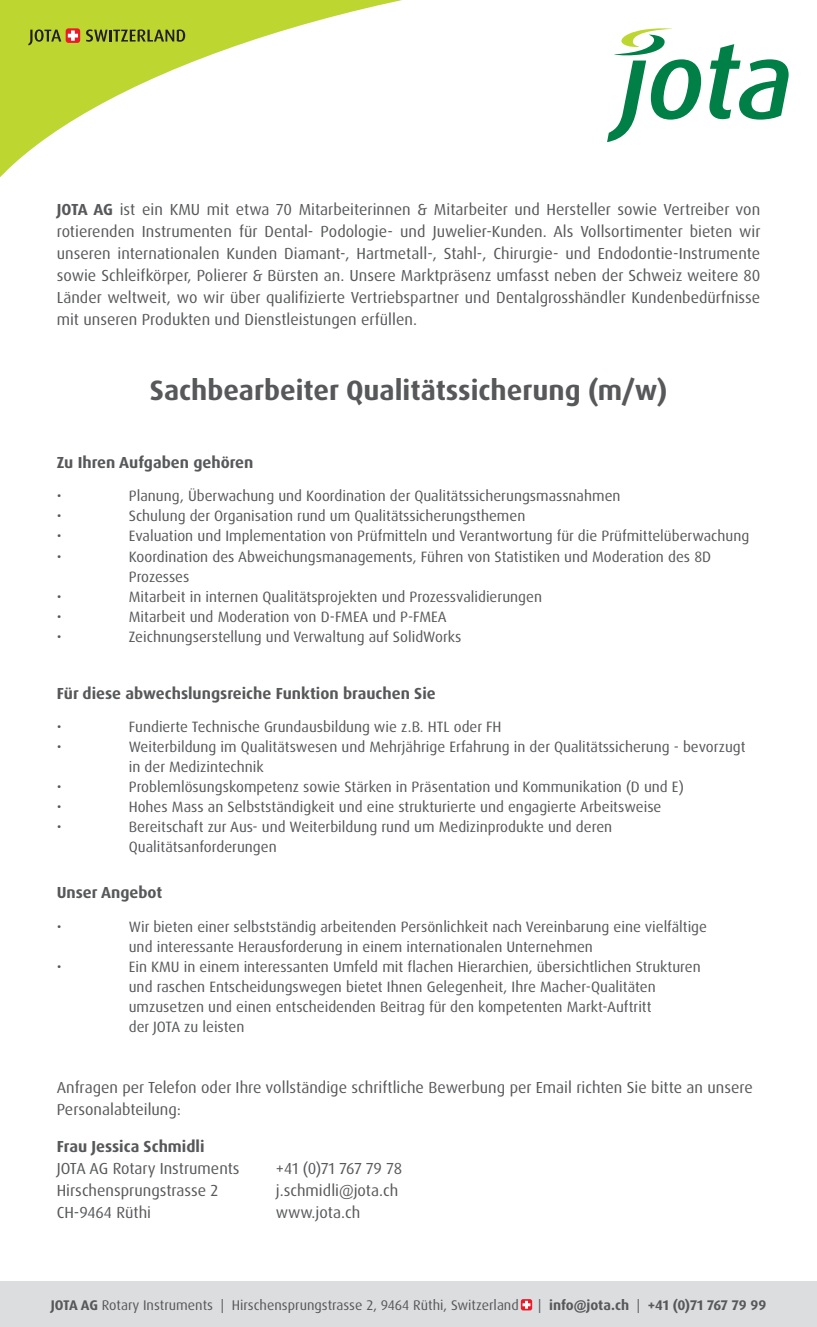
<style>
.page{position:relative;width:817px;height:1327px;background:#fff}
.page>*{position:absolute;margin:0;border:0;box-sizing:border-box;transform-origin:0 0}
.t1{font:700 28px "Dax OT";color:#57585a}
.t2{font:16px/22px "Dax OT";color:#57585a}
.t3{font:700 16px "Dax OT";color:#57585a}
.t4{font:15px/20px "Dax OT";color:#57585a}
.t5{font:14px "Dax OT";color:#57585a}
.t6{font:700 14px "Dax OT";letter-spacing:-.005em;color:#57585a}
.s1{font-weight:700}
.s2{font-weight:400}
</style>
<div class="page">
<svg style="left:0;top:0;width:789px;height:178px"></svg>
<svg style="left:709px;top:44px;width:79px;height:76px"></svg>
<svg style="left:607px;top:28px;width:94px;height:114px"></svg>
<div style="left:66px;top:28px;width:14px;height:15px;background:#ea1c29;border-radius:3px"></div>
<svg style="left:68px;top:31px;width:10px;height:10px"></svg>
<svg style="left:28px;top:29px;width:33px;height:16px"></svg>
<svg style="left:86px;top:29px;width:99px;height:13px"></svg>
<div style="left:0;top:1281px;width:816px;height:46px;background:#dcdddf"></div>
<svg style="left:520px;top:1299px;width:12px;height:11px"></svg>
<svg style="left:522px;top:1300px;width:8px;height:8px"></svg>
<p class="t2" style="left:57px;top:198px;width:705px;text-align:justify"><span class="s1">JOTA AG</span> ist ein KMU mit etwa 70 Mitarbeiterinnen &amp; Mitarbeiter und Hersteller sowie Vertreiber von rotierenden Instrumenten für Dental- Podologie- und Juwelier-Kunden. Als Vollsortimenter bieten wir unseren internationalen Kunden Diamant-, Hartmetall-, Stahl-, Chirurgie- und Endodontie-Instrumente sowie Schleifkörper, Polierer &amp; Bürsten an. Unsere Marktpräsenz umfasst neben der Schweiz weitere 80<br>Länder weltweit, wo wir über qualifizierte Vertriebspartner und Dentalgrosshändler Kundenbedürfnisse mit unseren Produkten und Dienstleistungen erfüllen.</p>
<p class="t1" style="left:150px;top:373px;width:519px">Sachbearbeiter Qualitätssicherung (m/w)</p>
<p class="t3" style="left:57px;top:452px;width:198px">Zu Ihren Aufgaben gehören</p>
<p class="t4" style="left:57px;top:486px;width:6px">•</p>
<p class="t4" style="left:129px;top:486px;width:493px">Planung, Überwachung und Koordination der Qualitätssicherungsmassnahmen</p>
<p class="t4" style="left:57px;top:506px;width:6px">•</p>
<p class="t4" style="left:129px;top:506px;width:398px">Schulung der Organisation rund um Qualitätssicherungsthemen</p>
<p class="t4" style="left:57px;top:526px;width:6px">•</p>
<p class="t4" style="left:129px;top:526px;width:622px">Evaluation und Implementation von Prüfmitteln und Verantwortung für die Prüfmittelüberwachung</p>
<p class="t4" style="left:57px;top:546px;width:6px">•</p>
<p class="t4" style="left:129px;top:546px;width:583px">Koordination des Abweichungsmanagements, Führen von Statistiken und Moderation des 8D<br>Prozesses</p>
<p class="t4" style="left:57px;top:586px;width:6px">•</p>
<p class="t4" style="left:129px;top:586px;width:414px">Mitarbeit in internen Qualitätsprojekten und Prozessvalidierungen</p>
<p class="t4" style="left:57px;top:606px;width:6px">•</p>
<p class="t4" style="left:129px;top:606px;width:319px">Mitarbeit und Moderation von D-FMEA und P-FMEA</p>
<p class="t4" style="left:57px;top:626px;width:6px">•</p>
<p class="t4" style="left:129px;top:626px;width:334px">Zeichnungserstellung und Verwaltung auf SolidWorks</p>
<p class="t3" style="left:57px;top:683px;width:380px">Für diese abwechslungsreiche Funktion brauchen Sie</p>
<p class="t4" style="left:57px;top:717px;width:6px">•</p>
<p class="t4" style="left:129px;top:717px;width:374px">Fundierte Technische Grundausbildung wie z.B. HTL oder FH</p>
<p class="t4" style="left:57px;top:737px;width:6px">•</p>
<p class="t4" style="left:129px;top:737px;width:618px">Weiterbildung im Qualitätswesen und Mehrjährige Erfahrung in der Qualitätssicherung - bevorzugt in der Medizintechnik</p>
<p class="t4" style="left:57px;top:777px;width:6px">•</p>
<p class="t4" style="left:129px;top:777px;width:556px">Problemlösungskompetenz sowie Stärken in Präsentation und Kommunikation (D und E)</p>
<p class="t4" style="left:57px;top:797px;width:6px">•</p>
<p class="t4" style="left:129px;top:797px;width:534px">Hohes Mass an Selbstständigkeit und eine strukturierte und engagierte Arbeitsweise</p>
<p class="t4" style="left:57px;top:817px;width:6px">•</p>
<p class="t4" style="left:129px;top:817px;width:485px">Bereitschaft zur Aus- und Weiterbildung rund um Medizinprodukte und deren<br>Qualitätsanforderungen</p>
<p class="t3" style="left:57px;top:882px;width:107px">Unser Angebot</p>
<p class="t4" style="left:57px;top:916px;width:6px">•</p>
<p class="t4" style="left:129px;top:916px;width:579px">Wir bieten einer selbstständig arbeitenden Persönlichkeit nach Vereinbarung eine vielfältige und interessante Herausforderung in einem internationalen Unternehmen</p>
<p class="t4" style="left:57px;top:956px;width:6px">•</p>
<p class="t4" style="left:129px;top:956px;width:573px">Ein KMU in einem interessanten Umfeld mit flachen Hierarchien, übersichtlichen Strukturen und raschen Entscheidungswegen bietet Ihnen Gelegenheit, Ihre Macher-Qualitäten umzusetzen und einen entscheidenden Beitrag für den kompetenten Markt-Auftritt<br>der JOTA zu leisten</p>
<p class="t2" style="left:57px;top:1076px;width:697px">Anfragen per Telefon oder Ihre vollständige schriftliche Bewerbung per Email richten Sie bitte an unsere<br>Personalabteilung:</p>
<p class="t3" style="left:57px;top:1136px;width:149px">Frau Jessica Schmidli</p>
<p class="t2" style="left:57px;top:1157px;width:184px">JOTA AG Rotary Instruments</p>
<p class="t2" style="left:57px;top:1179px;width:163px">Hirschensprungstrasse 2</p>
<p class="t2" style="left:57px;top:1201px;width:96px">CH-9464 Rüthi</p>
<p class="t2" style="left:276px;top:1157px;width:128px">+41 (0)71 767 79 78</p>
<p class="t2" style="left:276px;top:1179px;width:124px">j.schmidli@jota.ch</p>
<p class="t2" style="left:276px;top:1201px;width:86px">www.jota.ch</p>
<p class="t5" style="left:51px;top:1296px;width:469px"><span class="s1">JOTA AG</span> Rotary Instruments | Hirschensprungstrasse 2, 9464 Rüthi, Switzerland</p>
<p class="t6" style="left:538px;top:1296px;width:229px"><span class="s2">|</span> info@jota.ch <span class="s2">|</span> +41 (0)71 767 79 99</p>
</div>
